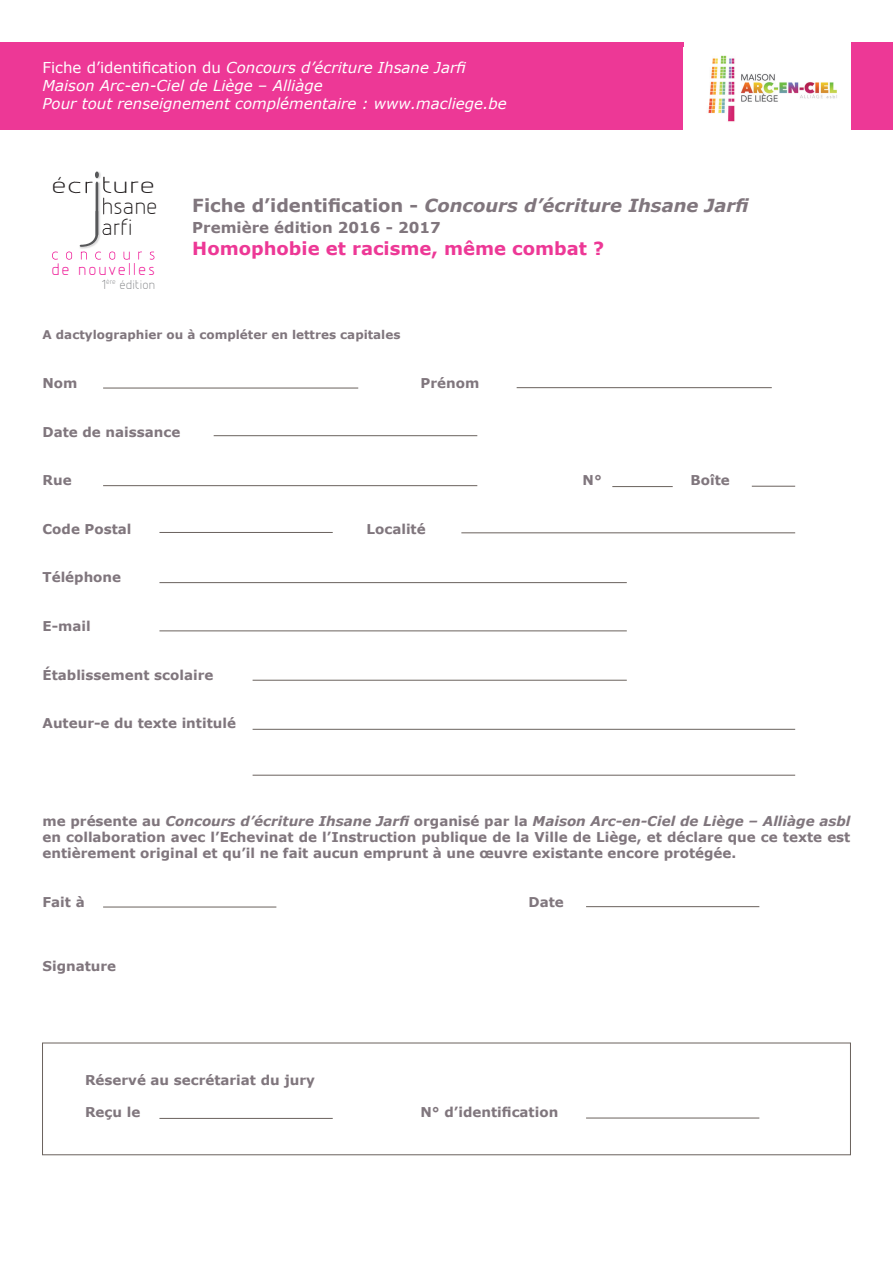
<style>
.page{position:relative;width:893px;height:1263px;background:#fff}
.page>*{position:absolute;margin:0;border:0;box-sizing:border-box;transform-origin:0 0}
.t1{font:55.05px "Designio";color:#57585a;scale:1.26 1}
.t2{font:25.65px/21.3px "Designio";color:#231f20;text-align:right;scale:1.38 1}
.t3{font:25.65px "Designio";color:#231f20}
.t4{font:18.15px "Designio";letter-spacing:.1em;color:#ed028c}
.t5{font:italic 700 18px "Verdana";color:#80767d}
.t6{font:700 18px "Verdana";color:#ed3896}
.t7{font:italic 15px/18px "Verdana";color:#fff}
.t8{font:700 15px "Verdana";color:#80767d}
.t9{font:13.95px "Designio";color:#808285}
.t10{font:700 13.5px/16.2px "Verdana";color:#80767d;text-align:justify}
.t11{font:700 12px "Verdana";color:#80767d}
.s1{font-style:normal}
.s2{font-style:italic}
</style>
<div class="page">
<div style="left:0;top:43px;width:893px;height:87px;background:#ed3896"></div>
<div style="left:684px;top:29px;width:166px;height:125px;background:#fff"></div>
<img style="left:708px;top:55px;width:129px;height:67px">
<div style="left:42px;top:1043px;width:809px;height:112px;border:1px solid #6a625d"></div>
<img style="left:75px;top:171px;width:26px;height:89px">
<img style="left:75px;top:177px;width:18px;height:16px">
<svg style="left:95px;top:172px;width:10px;height:64px"></svg>
<svg style="left:52px;top:252px;width:6px;height:8px"></svg>
<svg style="left:66px;top:252px;width:6px;height:8px"></svg>
<svg style="left:81px;top:252px;width:6px;height:8px"></svg>
<svg style="left:95px;top:252px;width:6px;height:8px"></svg>
<svg style="left:109px;top:252px;width:6px;height:8px"></svg>
<svg style="left:124px;top:252px;width:6px;height:8px"></svg>
<svg style="left:138px;top:252px;width:4px;height:8px"></svg>
<svg style="left:150px;top:251px;width:4px;height:9px"></svg>
<hr style="left:103px;top:388px;width:255px;height:1px;background:#6a625d">
<hr style="left:517px;top:387px;width:255px;height:1px;background:#6a625d">
<hr style="left:214px;top:435px;width:263px;height:1px;background:#6a625d">
<hr style="left:103px;top:485px;width:374px;height:1px;background:#6a625d">
<hr style="left:159px;top:582px;width:468px;height:1px;background:#6a625d">
<hr style="left:159px;top:631px;width:468px;height:1px;background:#6a625d">
<hr style="left:253px;top:680px;width:374px;height:1px;background:#6a625d">
<hr style="left:253px;top:729px;width:542px;height:1px;background:#6a625d">
<hr style="left:253px;top:775px;width:542px;height:1px;background:#6a625d">
<hr style="left:159px;top:532px;width:174px;height:1px;background:#6a625d">
<hr style="left:461px;top:533px;width:334px;height:1px;background:#6a625d">
<hr style="left:612px;top:486px;width:61px;height:1px;background:#6a625d">
<hr style="left:752px;top:486px;width:43px;height:1px;background:#6a625d">
<hr style="left:103px;top:907px;width:173px;height:1px;background:#6a625d">
<hr style="left:586px;top:906px;width:173px;height:1px;background:#6a625d">
<hr style="left:159px;top:1118px;width:174px;height:1px;background:#6a625d">
<hr style="left:586px;top:1118px;width:173px;height:1px;background:#6a625d">
<p class="t7" style="left:43px;top:59px;width:466px"><span class="s1">Fiche d’identification du</span> Concours d’écriture Ihsane Jarfi<br>Maison Arc-en-Ciel de Liège – Alliàge<br>Pour tout renseignement complémentaire : www.macliege.be</p>
<h2 class="t2" style="left:51px;top:175px;width:79px">écr ture hsane</h2>
<h1 class="t1" style="left:76px;top:200px;width:23px">J</h1>
<p class="t9" style="left:101px;top:277px;width:56px">1<sup>ère</sup> édition</p>
<h2 class="t3" style="left:101px;top:213px;width:33px">arfi</h2>
<h3 class="t4" style="left:51px;top:260px;width:105px">de nouvelles</h3>
<h3 class="t5" style="left:192px;top:192px;width:558px"><span class="s1">Fiche d’identification -</span> Concours d’écriture Ihsane Jarfi</h3>
<p class="t8" style="left:192px;top:217px;width:250px">Première édition 2016 - 2017</p>
<h3 class="t6" style="left:192px;top:235px;width:414px">Homophobie et racisme, même combat ?</h3>
<p class="t11" style="left:43px;top:327px;width:359px">A dactylographier ou à compléter en lettres capitales</p>
<p class="t10" style="left:43px;top:375px;width:36px">Nom</p>
<p class="t10" style="left:421px;top:375px;width:60px">Prénom</p>
<p class="t10" style="left:43px;top:423px;width:139px">Date de naissance</p>
<p class="t10" style="left:43px;top:472px;width:31px">Rue</p>
<p class="t10" style="left:583px;top:472px;width:21px">N°</p>
<p class="t10" style="left:691px;top:472px;width:41px">Boîte</p>
<p class="t10" style="left:43px;top:521px;width:91px">Code Postal</p>
<p class="t10" style="left:367px;top:521px;width:61px">Localité</p>
<p class="t10" style="left:43px;top:569px;width:80px">Téléphone</p>
<p class="t10" style="left:43px;top:618px;width:50px">E-mail</p>
<p class="t10" style="left:43px;top:666px;width:172px">Établissement scolaire</p>
<p class="t10" style="left:43px;top:715px;width:195px">Auteur-e du texte intitulé</p>
<p class="t10" style="left:43px;top:812px;width:809px">me présente au <span class="s2">Concours d’écriture Ihsane Jarfi</span> organisé par la <span class="s2">Maison Arc-en-Ciel de Liège – Alliàge asbl </span>en collaboration avec l’Echevinat de l’Instruction publique de la Ville de Liège, et déclare que ce texte est entièrement original et qu’il ne fait aucun emprunt à une œuvre existante encore protégée.</p>
<p class="t10" style="left:43px;top:893px;width:44px">Fait à</p>
<p class="t10" style="left:529px;top:893px;width:37px">Date</p>
<p class="t10" style="left:43px;top:958px;width:75px">Signature</p>
<p class="t10" style="left:85px;top:1071px;width:231px">Réservé au secrétariat du jury</p>
<p class="t10" style="left:85px;top:1104px;width:57px">Reçu le</p>
<p class="t10" style="left:421px;top:1104px;width:139px">N° d’identification</p>
</div>
